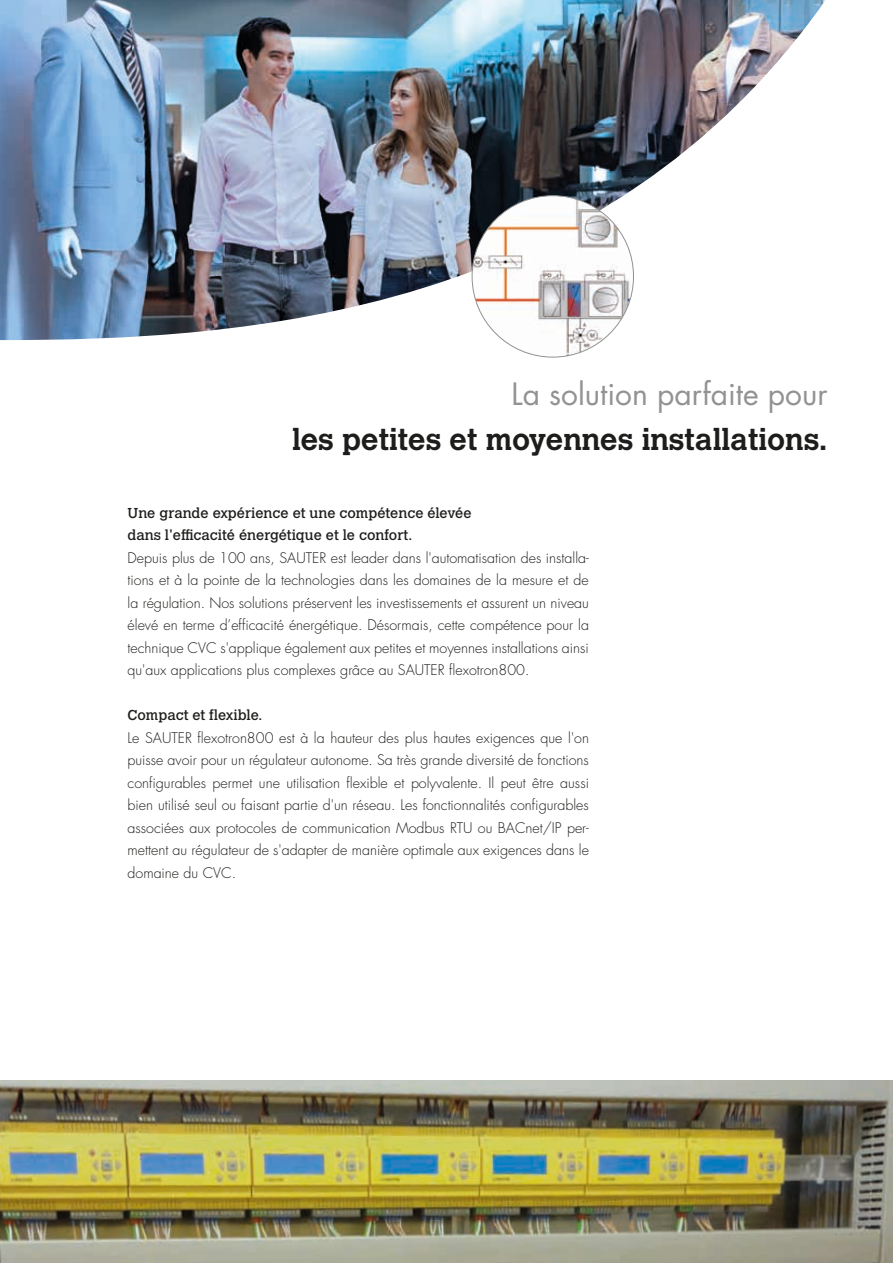
<style>
.page{position:relative;width:893px;height:1263px;background:#fff}
.page>*{position:absolute;margin:0;border:0;box-sizing:border-box;transform-origin:0 0}
.t1{font:700 30px "Calvert MT Pro";color:#1d1d1b}
.t2{font:30px "Futura";color:#939292}
.t3{font:300 14.25px/22.5px "Futura";color:#1d1d1b;text-align:justify}
.t4{font:14.25px/22.5px "Calvert MT Pro";color:#1d1d1b}
</style>
<div class="page">
<img style="left:0;top:0;width:826px;height:340px">
<img style="left:472px;top:196px;width:161px;height:161px">
<img style="left:0;top:1080px;width:893px;height:183px">
<h1 class="t2" style="left:511px;top:375px;width:318px">La solution parfaite pour</h1>
<h1 class="t1" style="left:292px;top:420px;width:537px">les petites et moyennes installations.</h1>
<p class="t4" style="left:128px;top:501px;width:345px">Une grande expérience et une compétence élevée dans l'efficacité énergétique et le confort.</p>
<p class="t3" style="left:128px;top:546px;width:463px">Depuis plus de 100 ans, SAUTER est leader dans l'automatisation des installa&shy;tions et à la pointe de la technologies dans les domaines de la mesure et de la régulation. Nos solutions préservent les investissements et assurent un niveau élevé en terme d’efficacité énergétique. Désormais, cette compétence pour la technique CVC s'applique également aux petites et moyennes installations ainsi qu'aux applications plus complexes grâce au SAUTER flexotron800.</p>
<p class="t4" style="left:128px;top:704px;width:136px">Compact et flexible.</p>
<p class="t3" style="left:128px;top:726px;width:463px">Le SAUTER flexotron800 est à la hauteur des plus hautes exigences que l'on puisse avoir pour un régulateur autonome. Sa très grande diversité de fonctions configurables permet une utilisation flexible et polyvalente. Il peut être aussi bien utilisé seul ou faisant partie d'un réseau. Les fonctionnalités configurables associées aux protocoles de communication Modbus RTU ou BACnet/IP per&shy;mettent au régulateur de s'adapter de manière optimale aux exigences dans le domaine du CVC.</p>
</div>
